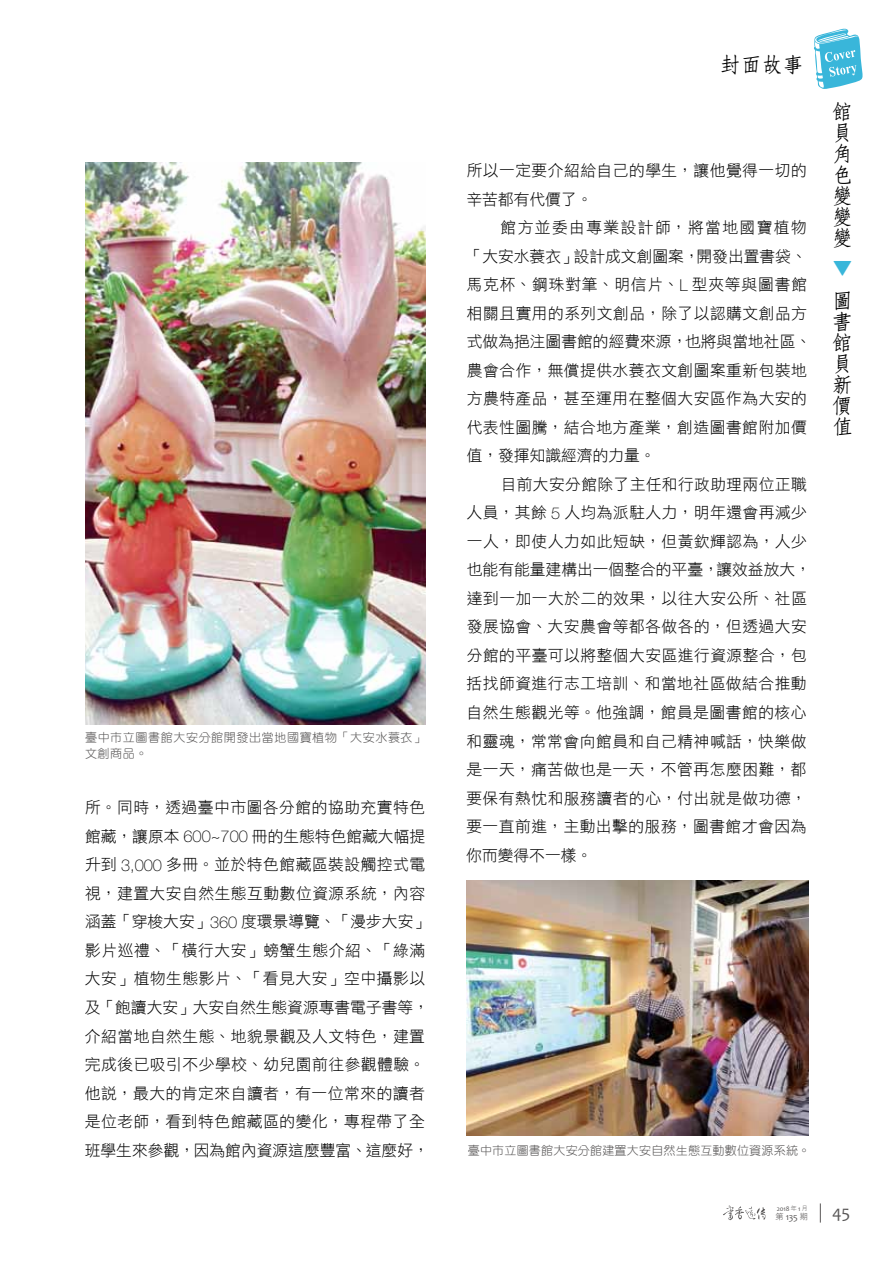
<style>
.page{position:relative;width:893px;height:1263px;background:#fff}
.page>*{position:absolute;margin:0;border:0;box-sizing:border-box;transform-origin:0 0}
.t1{font:500 21px/21px "Han Wang Fang Song";color:#000;text-align:justify}
.t2{font:500 21px "Han Wang Fang Song";color:#39b6da}
.t3{font:18px "Candara";color:#595757}
.t4{font:15.75px/28.5px "DF Hei W3 WINP BF";letter-spacing:.035em;color:#000}
.t5{font:12px/16.5px "DF Yuan W3 WIN BF";letter-spacing:.035em;color:#595757}
.t6{font:9.45px "Candara";color:#595757}
.t7{font:6.9px "Candara";color:#595757}
.s1{font-family:"Helvetica Neue LT Std";font-weight:100;font-size:16.35px}
.s2{font-family:"DF Hei W3 WINP BF";font-size:6px}
.s3{font-family:"DF Hei W3 WINP BF";font-size:8.25px}
</style>
<div class="page">
<svg style="left:820px;top:1203px;width:1px;height:19px"></svg>
<svg style="left:723px;top:1205px;width:42px;height:15px"></svg>
<svg style="left:814px;top:28px;width:49px;height:61px"></svg>
<img style="left:467px;top:880px;width:342px;height:255px">
<img style="left:85px;top:163px;width:340px;height:561px">
<p class="t5" style="left:85px;top:729px;width:342px">臺中市立圖書館大安分館開發出當地國寶植物「大安水蓑衣」文創商品。</p>
<p class="t4" style="left:85px;top:793px;width:346px">所。同時，透過臺中市圖各分館的協助充實特色館藏，讓原本 <span class="s1">600~700</span> 冊的生態特色館藏大幅提升到 <span class="s1">3,000</span> 多冊。並於特色館藏區裝設觸控式電視，建置大安自然生態互動數位資源系統，內容涵蓋「穿梭大安」<span class="s1">360</span> 度環景導覽、「漫步大安」影片巡禮、「橫行大安」螃蟹生態介紹、「綠滿大安」植物生態影片、「看見大安」空中攝影以及「飽讀大安」大安自然生態資源專書電子書等，介紹當地自然生態、地貌景觀及人文特色，建置完成後已吸引不少學校、幼兒園前往參觀體驗。他說，最大的肯定來自讀者，有一位常來的讀者是位老師，看到特色館藏區的變化，專程帶了全班學生來參觀，因為館內資源這麼豐富、這麼好，</p>
<h1 class="t1" style="left:720px;top:54px;width:85px">封面故事</h1>
<p class="t4" style="left:467px;top:156px;width:342px">所以一定要介紹給自己的學生，讓他覺得一切的辛苦都有代價了。</p>
<p class="t4" style="left:467px;top:213px;width:346px;text-indent:34px">館方並委由專業設計師，將當地國寶植物「大安水蓑衣」設計成文創圖案，開發出置書袋、馬克杯、鋼珠對筆、明信片、<span class="s1">L</span> 型夾等與圖書館相關且實用的系列文創品，除了以認購文創品方式做為挹注圖書館的經費來源，也將與當地社區、農會合作，無償提供水蓑衣文創圖案重新包裝地方農特產品，甚至運用在整個大安區作為大安的代表性圖騰，結合地方產業，創造圖書館附加價值，發揮知識經濟的力量。</p>
<p class="t4" style="left:466px;top:470px;width:346px;text-indent:34px">目前大安分館除了主任和行政助理兩位正職人員，其餘 <span class="s1">5</span> 人均為派駐人力，明年還會再減少一人，即使人力如此短缺，但黃欽輝認為，人少也能有能量建構出一個整合的平臺，讓效益放大，達到一加一大於二的效果，以往大安公所、社區發展協會、大安農會等都各做各的，但透過大安分館的平臺可以將整個大安區進行資源整合，包括找師資進行志工培訓、和當地社區做結合推動自然生態觀光等。他強調，館員是圖書館的核心和靈魂，常常會向館員和自己精神喊話，快樂做是一天，痛苦做也是一天，不管再怎麼困難，都要保有熱忱和服務讀者的心，付出就是做功德，要一直前進，主動出擊的服務，圖書館才會因為你而變得不一樣。</p>
<h1 class="t1" style="left:832px;top:101px;width:21px">館員角色變變變</h1>
<h1 class="t2" style="left:832px;top:258px;width:22px">▼</h1>
<h1 class="t1" style="left:832px;top:290px;width:21px;text-align:left">圖書館員新價值</h1>
<p class="t5" style="left:468px;top:1142px;width:344px">臺中市立圖書館大安分館建置大安自然生態互動數位資源系統。</p>
<p class="t7" style="left:777px;top:1204px;width:33px">2018 <span class="s2">年</span> 1 <span class="s2">月</span></p>
<p class="t6" style="left:775px;top:1211px;width:34px"><span class="s3">第</span> 135 <span class="s3">期</span></p>
<p class="t3" style="left:832px;top:1201px;width:20px">45</p>
</div>
